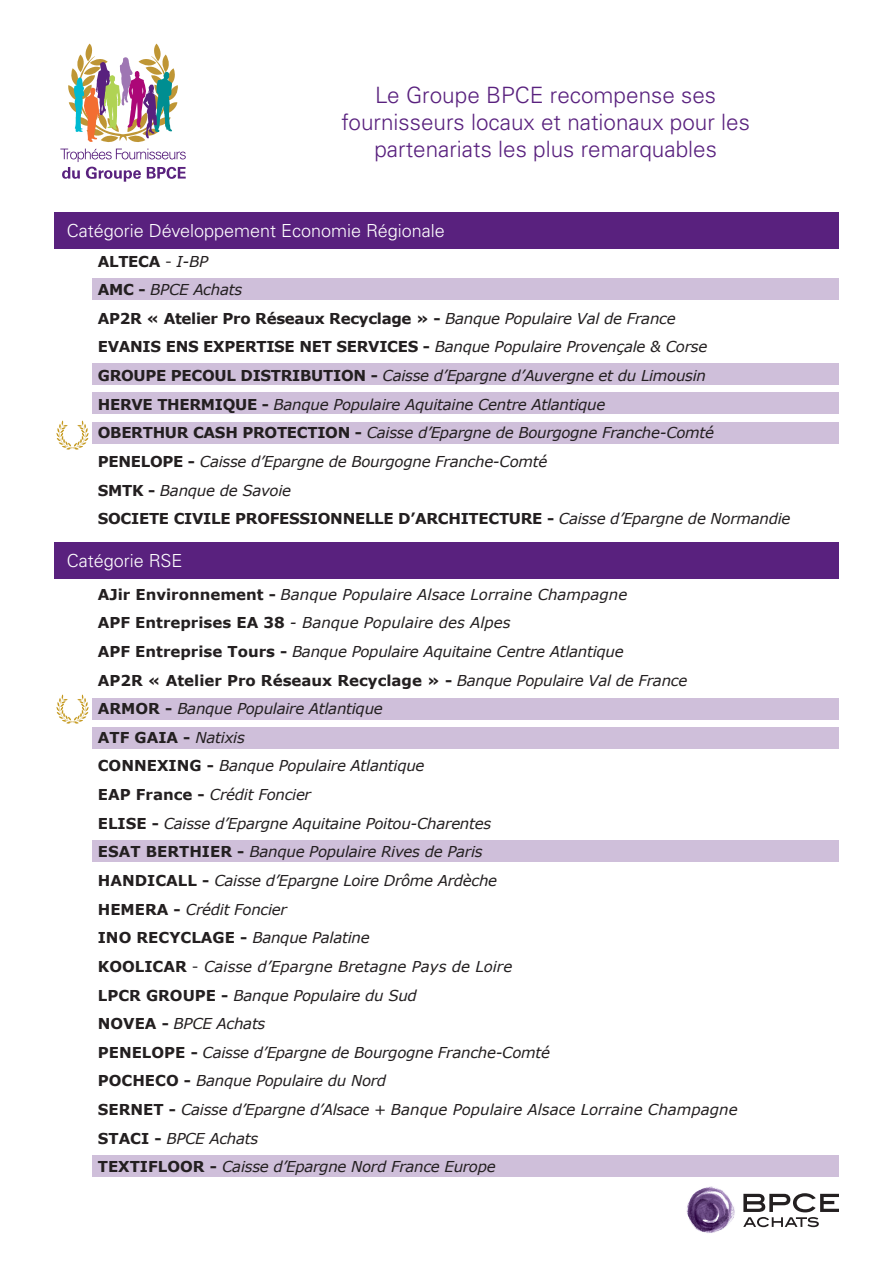
<style>
.page{position:relative;width:893px;height:1263px;background:#fff}
.page>*{position:absolute;margin:0;border:0;box-sizing:border-box;transform-origin:0 0}
.t1{font:300 22.5px/27px "Univers LT Std";color:#59217e;text-align:center}
.t2{font:300 18px "Univers LT Std";color:#fff}
.t3{font:italic 15px "Verdana";letter-spacing:-.02em;color:#231f20}
.t4{font:italic 15px "Verdana";color:#231f20}
.t5{font:700 15px "Verdana";letter-spacing:-.02em;color:#231f20}
.t6{font:700 15px "Verdana";color:#231f20}
.s1{font-weight:400}
.s2{font-weight:400;font-style:italic}
.s3{font-weight:700;font-style:normal}
.s4{font-style:normal}
</style>
<div class="page">
<div style="left:93px;top:698px;width:746px;height:22px;background:#cfbfda"></div>
<div style="left:93px;top:727px;width:746px;height:21px;background:#cfbfda"></div>
<div style="left:93px;top:840px;width:746px;height:21px;background:#cfbfda"></div>
<div style="left:93px;top:1155px;width:746px;height:22px;background:#cfbfda"></div>
<div style="left:92px;top:422px;width:747px;height:21px;background:#cfbfda"></div>
<div style="left:92px;top:393px;width:747px;height:21px;background:#cfbfda"></div>
<div style="left:92px;top:364px;width:747px;height:21px;background:#cfbfda"></div>
<div style="left:92px;top:278px;width:747px;height:22px;background:#cfbfda"></div>
<div style="left:54px;top:213px;width:785px;height:36px;background:#59217e"></div>
<svg style="left:60px;top:149px;width:126px;height:33px"></svg>
<svg style="left:68px;top:44px;width:110px;height:99px"></svg>
<div style="left:54px;top:542px;width:785px;height:36px;background:#59217e"></div>
<img style="left:56px;top:420px;width:33px;height:30px">
<img style="left:56px;top:694px;width:33px;height:30px">
<img style="left:686px;top:1186px;width:49px;height:47px">
<svg style="left:743px;top:1193px;width:96px;height:34px"></svg>
<p class="t1" style="left:341px;top:81px;width:410px">Le Groupe BPCE recompense ses fournisseurs locaux et nationaux pour les partenariats les plus remarquables</p>
<p class="t2" style="left:67px;top:220px;width:380px">Catégorie Développement Economie Régionale</p>
<p class="t5" style="left:98px;top:250px;width:112px">ALTECA <span class="s1">-</span> <span class="s2">I-BP</span></p>
<p class="t3" style="left:98px;top:279px;width:146px"><span class="s3">AMC -</span> BPCE Achats</p>
<p class="t5" style="left:98px;top:308px;width:579px">AP2R « Atelier Pro Réseaux Recyclage » - <span class="s2">Banque Populaire Val de France</span></p>
<p class="t3" style="left:98px;top:337px;width:611px"><span class="s3">EVANIS ENS EXPERTISE NET SERVICES -</span> Banque Populaire Provençale &amp; Corse</p>
<p class="t3" style="left:98px;top:365px;width:610px"><span class="s3">GROUPE PECOUL DISTRIBUTION -</span> Caisse d’Epargne d’Auvergne et du Limousin</p>
<p class="t3" style="left:98px;top:394px;width:509px"><span class="s3">HERVE THERMIQUE -</span> Banque Populaire Aquitaine Centre Atlantique</p>
<p class="t3" style="left:98px;top:423px;width:618px"><span class="s3">OBERTHUR CASH PROTECTION -</span> Caisse d’Epargne de Bourgogne Franche-Comté</p>
<p class="t3" style="left:98px;top:451px;width:451px"><span class="s3">PENELOPE -</span> Caisse d’Epargne de Bourgogne Franche-Comté</p>
<p class="t3" style="left:98px;top:480px;width:195px"><span class="s3">SMTK -</span> Banque de Savoie</p>
<p class="t5" style="left:98px;top:508px;width:694px">SOCIETE CIVILE PROFESSIONNELLE D’ARCHITECTURE - <span class="s2">Caisse d’Epargne de Normandie</span></p>
<p class="t2" style="left:67px;top:549px;width:117px">Catégorie RSE</p>
<p class="t4" style="left:98px;top:584px;width:531px"><span class="s3">AJir Environnement -</span> Banque Populaire Alsace Lorraine Champagne</p>
<p class="t4" style="left:98px;top:612px;width:414px"><span class="s3">APF Entreprises EA 38</span> - Banque Populaire des Alpes</p>
<p class="t3" style="left:98px;top:641px;width:527px"><span class="s3">APF Entreprise Tours -</span> Banque Populaire Aquitaine Centre Atlantique</p>
<p class="t6" style="left:98px;top:669px;width:591px">AP2R « Atelier Pro Réseaux Recyclage » - <span class="s2">Banque Populaire Val de France</span></p>
<p class="t3" style="left:98px;top:698px;width:287px"><span class="s3">ARMOR -</span> Banque Populaire Atlantique</p>
<p class="t5" style="left:98px;top:727px;width:149px">ATF GAIA - <span class="s2">Natixis</span></p>
<p class="t3" style="left:98px;top:756px;width:328px"><span class="s3">CONNEXING -</span> Banque Populaire Atlantique</p>
<p class="t3" style="left:98px;top:784px;width:215px"><span class="s3">EAP France -</span> Crédit Foncier</p>
<p class="t3" style="left:98px;top:813px;width:395px"><span class="s3">ELISE -</span> Caisse d’Epargne Aquitaine Poitou-Charentes</p>
<p class="t3" style="left:98px;top:841px;width:386px"><span class="s3">ESAT BERTHIER -</span> Banque Populaire Rives de Paris</p>
<p class="t3" style="left:98px;top:870px;width:401px"><span class="s3">HANDICALL -</span> Caisse d’Epargne Loire Drôme Ardèche</p>
<p class="t3" style="left:98px;top:899px;width:191px"><span class="s3">HEMERA -</span> Crédit Foncier</p>
<p class="t3" style="left:98px;top:927px;width:273px"><span class="s3">INO RECYCLAGE -</span> Banque Palatine</p>
<p class="t4" style="left:98px;top:956px;width:416px"><span class="s3">KOOLICAR</span> <span class="s4">-</span> Caisse d’Epargne Bretagne Pays de Loire</p>
<p class="t3" style="left:98px;top:985px;width:321px"><span class="s3">LPCR GROUPE -</span> Banque Populaire du Sud</p>
<p class="t3" style="left:98px;top:1013px;width:169px"><span class="s3">NOVEA -</span> BPCE Achats</p>
<p class="t3" style="left:98px;top:1042px;width:454px"><span class="s3">PENELOPE -</span> Caisse d’Epargne de Bourgogne Franche-Comté</p>
<p class="t3" style="left:98px;top:1071px;width:290px"><span class="s3">POCHECO -</span> Banque Populaire du Nord</p>
<p class="t4" style="left:98px;top:1099px;width:641px"><span class="s3">SERNET -</span> Caisse d’Epargne d’Alsace + Banque Populaire Alsace Lorraine Champagne</p>
<p class="t3" style="left:98px;top:1128px;width:162px"><span class="s3">STACI -</span> BPCE Achats</p>
<p class="t3" style="left:98px;top:1156px;width:399px"><span class="s3">TEXTIFLOOR -</span> Caisse d’Epargne Nord France Europe</p>
</div>
